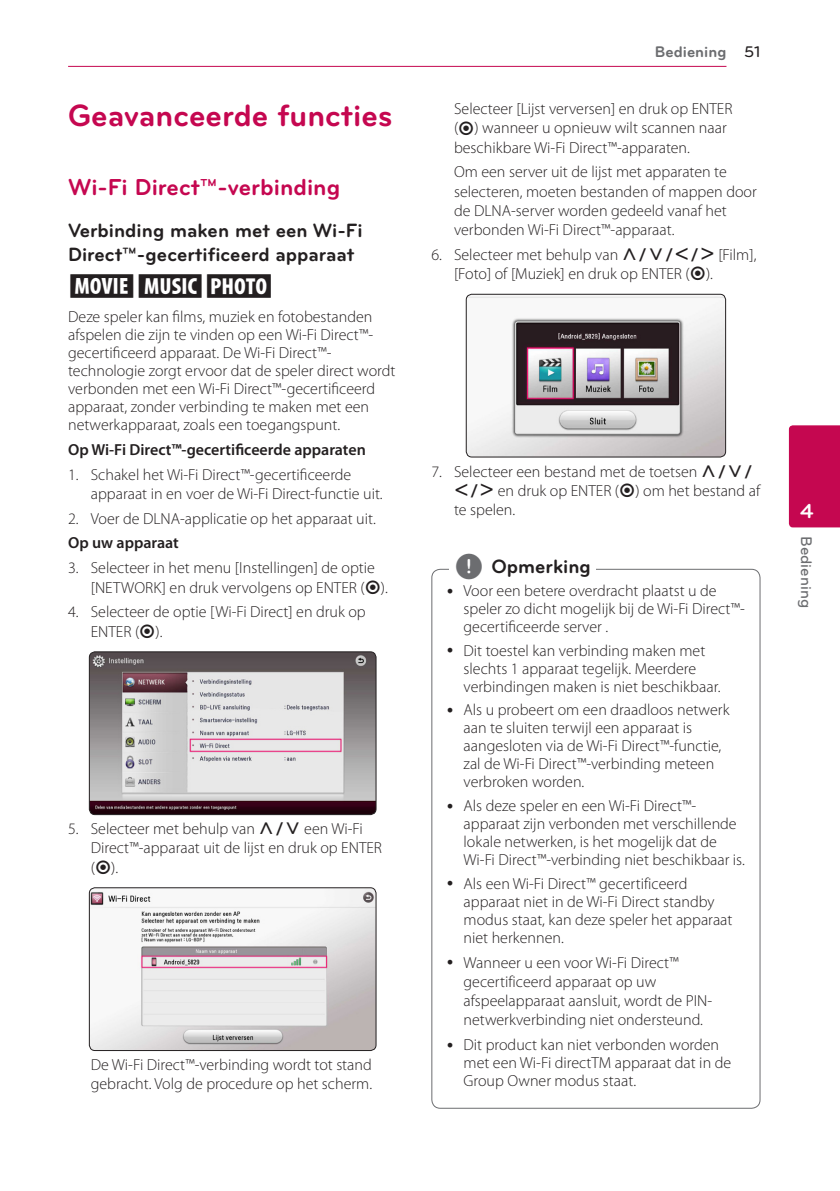
<style>
.page{position:relative;width:840px;height:1191px;background:#fff}
.page>*{position:absolute;margin:0;border:0;box-sizing:border-box;transform-origin:0 0}
.Title_1{font:700 32px "Bryant LG";color:#c50750}
.Title_2{font:700 24px "Bryant LG";color:#c50750}
.Content_text_Light{font:24px "UPSYS Common";color:#231f20}
.t1{font:700 21px "Bryant LG";color:#fff}
.Title_3{font:700 20px/24px "Bryant LG";color:#231f20}
.Content_text_Light-2{font:300 16px/18px "Myriad Pro";color:#231f20}
.Content_text_Num{font:300 16px/19.2px "Myriad Pro";color:#231f20}
.Contents_Text_Sub_Nu{font:300 16px/19.2px "Myriad Pro";color:#231f20}
.Content_text_Num-2{font:600 16px "Myriad Pro";color:#231f20}
.t2{font:700 16px "Bryant LG";color:#6c6d70}
.t3{font:500 16px "Bryant LG";color:#6c6d70}
.s1{font-family:"UPSYS Common";font-weight:400}
.s2{font-weight:500;color:#231f20}
.s3{font-family:"UPSYS Common";font-weight:400;font-size:30px;color:#6c6d70}
</style>
<div class="page">
<hr style="left:68px;top:66px;width:658px;height:1px;background:#c50750">
<div style="left:788px;top:425px;width:51px;height:102px;background:#c50750"></div>
<img style="left:89px;top:652px;width:287px;height:162px">
<div style="left:89px;top:651px;width:287px;height:164px;border:1px solid #231f20;border-radius:6px"></div>
<img style="left:90px;top:887px;width:286px;height:163px">
<div style="left:89px;top:887px;width:287px;height:164px;border:1px solid #231f20;border-radius:6px"></div>
<img style="left:467px;top:294px;width:258px;height:163px">
<div style="left:465px;top:294px;width:260px;height:163px;border:1px solid #231f20;border-radius:6px"></div>
<p class="Title_1" style="left:68px;top:96px;width:326px">Geavanceerde functies</p>
<p class="Title_2" style="left:68px;top:172px;width:273px">Wi-Fi Direct™-verbinding</p>
<p class="Title_3" style="left:68px;top:218px;width:296px">Verbinding maken met een Wi-Fi<br>Direct™-gecertificeerd apparaat</p>
<p class="Content_text_Light" style="left:68px;top:272px;width:207px">yui</p>
<p class="Content_text_Light-2" style="left:68px;top:307px;width:328px">Deze speler kan films, muziek en fotobestanden afspelen die zijn te vinden op een Wi-Fi Direct™- gecertificeerd apparaat. De Wi-Fi Direct™- technologie zorgt ervoor dat de speler direct wordt verbonden met een Wi-Fi Direct™-gecertificeerd apparaat, zonder verbinding te maken met een netwerkapparaat, zoals een toegangspunt.</p>
<p class="Content_text_Num-2" style="left:68px;top:439px;width:299px">Op Wi-Fi Direct™-gecertificeerde apparaten</p>
<p class="Content_text_Num" style="left:91px;top:464px;width:293px;text-indent:-23px">1. Schakel het Wi-Fi Direct™-gecertificeerde apparaat in en voer de Wi-Fi Direct-functie uit.</p>
<p class="Content_text_Num" style="left:68px;top:508px;width:309px">2. Voer de DLNA-applicatie op het apparaat uit.</p>
<p class="Content_text_Num-2" style="left:68px;top:533px;width:112px">Op uw apparaat</p>
<p class="Content_text_Num" style="left:91px;top:558px;width:298px;text-indent:-23px">3. Selecteer in het menu [Instellingen] de optie [NETWORK] en druk vervolgens op ENTER (<span class="s1">b</span>).</p>
<p class="Content_text_Num" style="left:91px;top:602px;width:276px;text-indent:-23px">4. Selecteer de optie [Wi-Fi Direct] en druk op<br>ENTER (<span class="s1">b</span>).</p>
<p class="Content_text_Num" style="left:91px;top:819px;width:292px;text-indent:-23px">5. Selecteer met behulp van <span class="s1">W/S</span> een Wi-Fi<br>Direct™-apparaat uit de lijst en druk op ENTER (<span class="s1">b</span>).</p>
<p class="Contents_Text_Sub_Nu" style="left:91px;top:1055px;width:283px">De Wi-Fi Direct™-verbinding wordt tot stand gebracht. Volg de procedure op het scherm.</p>
<p class="t2" style="left:654px;top:42px;width:107px">Bediening <span class="s2">51</span></p>
<p class="Contents_Text_Sub_Nu" style="left:454px;top:99px;width:280px">Selecteer [Lijst verversen] en druk op ENTER (<span class="s1">b</span>) wanneer u opnieuw wilt scannen naar beschikbare Wi-Fi Direct™-apparaten.</p>
<p class="Contents_Text_Sub_Nu" style="left:454px;top:162px;width:304px">Om een server uit de lijst met apparaten te selecteren, moeten bestanden of mappen door de DLNA-server worden gedeeld vanaf het verbonden Wi-Fi Direct™-apparaat.</p>
<p class="Content_text_Num" style="left:454px;top:245px;width:304px;text-indent:-23px">6. Selecteer met behulp van <span class="s1">W/S/A/D</span> [Film], [Foto] of [Muziek] en druk op ENTER (<span class="s1">b</span>).</p>
<p class="Content_text_Num" style="left:454px;top:461px;width:307px;text-indent:-23px">7. Selecteer een bestand met de toetsen <span class="s1">W/S/<br>A/D</span> en druk op ENTER (<span class="s1">b</span>) om het bestand af te spelen.</p>
<p class="Title_3" style="left:454px;top:554px;width:137px"><span class="s3">,</span> Opmerking</p>
<p class="Content_text_Light-2" style="left:463px;top:581px;width:282px">Voor een betere overdracht plaatst u de speler zo dicht mogelijk bij de Wi-Fi Direct™- gecertificeerde server .</p>
<p class="Content_text_Light-2" style="left:463px;top:641px;width:258px">Dit toestel kan verbinding maken met slechts 1 apparaat tegelijk. Meerdere verbindingen maken is niet beschikbaar.</p>
<p class="Content_text_Light-2" style="left:463px;top:701px;width:267px">Als u probeert om een draadloos netwerk aan te sluiten terwijl een apparaat is aangesloten via de Wi-Fi Direct™-functie, zal de Wi-Fi Direct™-verbinding meteen verbroken worden.</p>
<p class="Content_text_Light-2" style="left:463px;top:796px;width:283px">Als deze speler en een Wi-Fi Direct™- apparaat zijn verbonden met verschillende lokale netwerken, is het mogelijk dat de Wi-Fi Direct™-verbinding niet beschikbaar is.</p>
<p class="Content_text_Light-2" style="left:463px;top:874px;width:270px">Als een Wi-Fi Direct™ gecertificeerd apparaat niet in de Wi-Fi Direct standby modus staat, kan deze speler het apparaat niet herkennen.</p>
<p class="Content_text_Light-2" style="left:463px;top:952px;width:250px;line-height:19.2px">Wanneer u een voor Wi-Fi Direct™ gecertificeerd apparaat op uw afspeelapparaat aansluit, wordt de PIN&shy;netwerkverbinding niet ondersteund.</p>
<p class="Content_text_Light-2" style="left:463px;top:1035px;width:269px">Dit product kan niet verbonden worden met een Wi-Fi directTM apparaat dat in de<br>Group Owner modus staat.</p>
<h3 class="t1" style="left:799px;top:498px;width:15px">4</h3>
<p class="t3" style="left:815px;top:536px;width:73px;rotate:90deg">Bediening</p>
</div>
